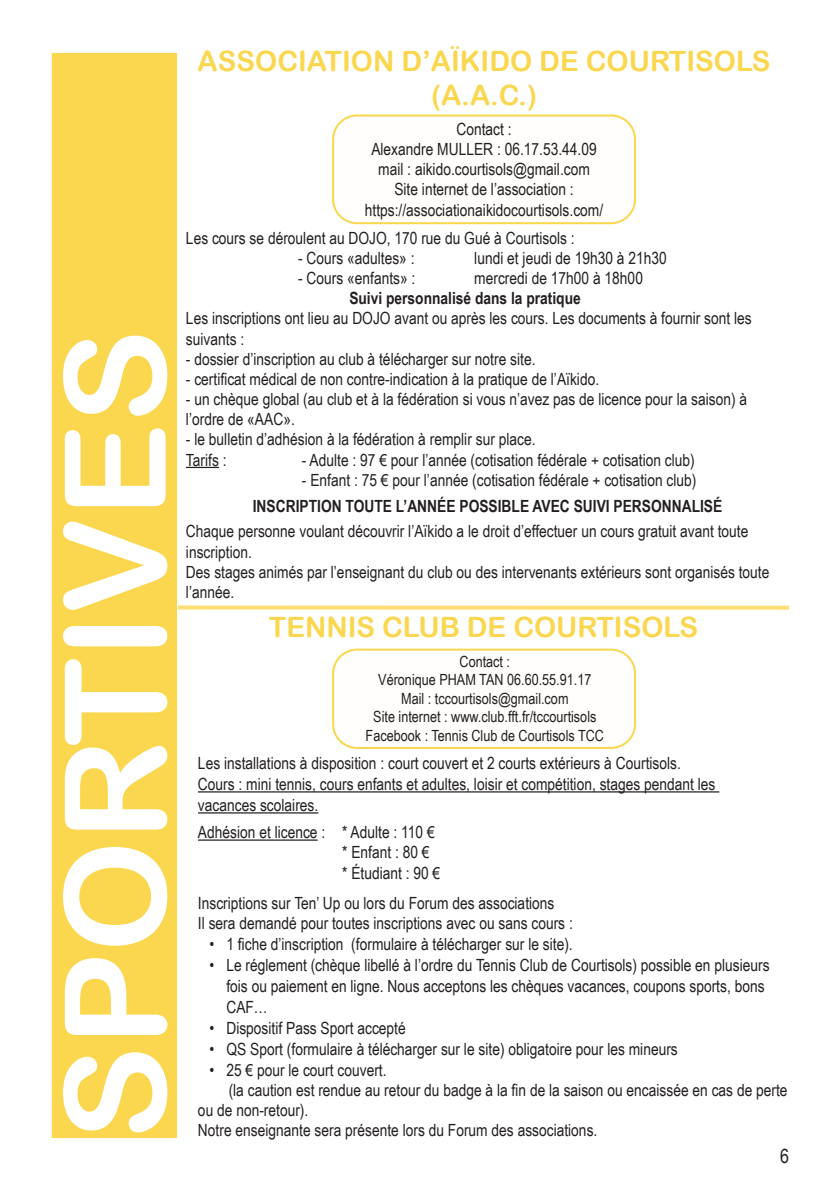
<style>
.page{position:relative;width:840px;height:1191px;background:#fff}
.page>*{position:absolute;margin:0;border:0;box-sizing:border-box;transform-origin:0 0}
.t1{font:140.8px "Arial Rounded MT Bold";color:#fff}
.t2{font:28px/33.6px "Arial Rounded MT Bold";color:#fad74f;text-align:center}
.t3{font:19.6px "Arial Narrow";color:#231f20}
.t4{font:16.8px/20.2px "Arial Narrow";color:#231f20}
.t5{font:700 16.8px "Arial Narrow";color:#231f20}
.t6{font:15.4px "Arial Narrow";color:#231f20}
</style>
<div class="page">
<div style="left:50px;top:51px;width:129px;height:1089px;background:#fad74f;border:2px solid #fffefc"></div>
<div style="left:332px;top:114px;width:303px;height:110px;border:2px solid #fad74f;border-radius:24px"></div>
<hr style="left:186px;top:467px;width:33px;height:1px;background:#231f20">
<svg style="left:178px;top:605px;width:610px;height:4px;background:#fbe387"></svg>
<div style="left:332px;top:648px;width:303px;height:101px;border:2px solid #fad74f;border-radius:24px"></div>
<hr style="left:198px;top:791px;width:521px;height:1px;background:#231f20">
<hr style="left:198px;top:812px;width:120px;height:1px;background:#231f20">
<hr style="left:198px;top:839px;width:119px;height:1px;background:#231f20">
<p class="t1" style="left:32px;top:1140px;width:812px;rotate:-90deg">SPORTIVES</p>
<p class="t2" style="left:197px;top:44px;width:574px">ASSOCIATION D’AÏKIDO DE COURTISOLS (A.A.C.)</p>
<p class="t4" style="left:456px;top:118px;width:57px">Contact :</p>
<p class="t4" style="left:371px;top:138px;width:227px">Alexandre MULLER : 06.17.53.44.09</p>
<p class="t4" style="left:378px;top:158px;width:213px">mail : aikido.courtisols@gmail.com</p>
<p class="t4" style="left:394px;top:179px;width:181px">Site internet de l’association :</p>
<p class="t4" style="left:364px;top:199px;width:240px">https://associationaikidocourtisols.com/</p>
<p class="t4" style="left:186px;top:227px;width:390px">Les cours se déroulent au DOJO, 170 rue du Gué à Courtisols :</p>
<p class="t4" style="left:298px;top:247px;width:118px">- Cours «adultes» :</p>
<p class="t4" style="left:474px;top:247px;width:194px">lundi et jeudi de 19h30 à 21h30</p>
<p class="t4" style="left:298px;top:267px;width:119px">- Cours «enfants» :</p>
<p class="t4" style="left:474px;top:267px;width:170px">mercredi de 17h00 à 18h00</p>
<p class="t5" style="left:349px;top:286px;width:233px">Suivi personnalisé dans la pratique</p>
<p class="t4" style="left:186px;top:308px;width:567px">Les inscriptions ont lieu au DOJO avant ou après les cours. Les documents à fournir sont les suivants :</p>
<p class="t4" style="left:186px;top:348px;width:351px">- dossier d’inscription au club à télécharger sur notre site.</p>
<p class="t4" style="left:186px;top:368px;width:414px">- certificat médical de non contre-indication à la pratique de l’Aïkido.</p>
<p class="t4" style="left:186px;top:388px;width:562px">- un chèque global (au club et à la fédération si vous n’avez pas de licence pour la saison) à l’ordre de «AAC».</p>
<p class="t4" style="left:186px;top:429px;width:351px">- le bulletin d’adhésion à la fédération à remplir sur place.</p>
<p class="t4" style="left:186px;top:449px;width:42px">Tarifs :</p>
<p class="t4" style="left:302px;top:449px;width:394px">- Adulte : 97 € pour l’année (cotisation fédérale + cotisation club)</p>
<p class="t4" style="left:302px;top:469px;width:396px">- Enfant : 75 € pour l’année (cotisation fédérale + cotisation club)</p>
<p class="t5" style="left:253px;top:493px;width:471px">INSCRIPTION TOUTE L’ANNÉE POSSIBLE AVEC SUIVI PERSONNALISÉ</p>
<p class="t4" style="left:186px;top:521px;width:563px">Chaque personne voulant découvrir l’Aïkido a le droit d’effectuer un cours gratuit avant toute inscription.</p>
<p class="t4" style="left:186px;top:561px;width:584px">Des stages animés par l’enseignant du club ou des intervenants extérieurs sont organisés toute l’année.</p>
<p class="t2" style="left:269px;top:610px;width:430px">TENNIS CLUB DE COURTISOLS</p>
<p class="t6" style="left:459px;top:650px;width:52px">Contact :</p>
<p class="t6" style="left:378px;top:668px;width:214px">Véronique PHAM TAN 06.60.55.91.17</p>
<p class="t6" style="left:401px;top:687px;width:169px">Mail : tccourtisols@gmail.com</p>
<p class="t6" style="left:373px;top:705px;width:224px">Site internet : www.club.fft.fr/tccourtisols</p>
<p class="t6" style="left:365px;top:724px;width:240px">Facebook : Tennis Club de Courtisols TCC</p>
<p class="t4" style="left:198px;top:752px;width:484px">Les installations à disposition : court couvert et 2 courts extérieurs à Courtisols.</p>
<p class="t4" style="left:198px;top:773px;width:518px">Cours : mini tennis, cours enfants et adultes, loisir et compétition, stages pendant les</p>
<p class="t4" style="left:198px;top:794px;width:122px">vacances scolaires.</p>
<p class="t4" style="left:198px;top:821px;width:238px">Adhésion et licence : * Adulte : 110 €</p>
<p class="t4" style="left:342px;top:842px;width:89px">* Enfant : 80 €</p>
<p class="t4" style="left:342px;top:862px;width:100px">* Étudiant : 90 €</p>
<p class="t4" style="left:198px;top:892px;width:358px">Inscriptions sur Ten’ Up ou lors du Forum des associations</p>
<p class="t4" style="left:198px;top:912px;width:376px">Il sera demandé pour toutes inscriptions avec ou sans cours :</p>
<p class="t4" style="left:209px;top:933px;width:365px">• 1 fiche d’inscription (formulaire à télécharger sur le site).</p>
<p class="t4" style="left:226px;top:953px;width:544px;line-height:21px;text-indent:-17px">• Le réglement (chèque libellé à l’ordre du Tennis Club de Courtisols) possible en plusieurs fois ou paiement en ligne. Nous acceptons les chèques vacances, coupons sports, bons<br>CAF…</p>
<p class="t4" style="left:209px;top:1017px;width:198px">• Dispositif Pass Sport accepté</p>
<p class="t4" style="left:209px;top:1038px;width:469px">• QS Sport (formulaire à télécharger sur le site) obligatoire pour les mineurs</p>
<p class="t4" style="left:209px;top:1059px;width:179px">• 25 € pour le court couvert.</p>
<p class="t4" style="left:198px;top:1079px;width:590px;text-indent:31px">(la caution est rendue au retour du badge à la fin de la saison ou encaissée en cas de perte ou de non-retour).</p>
<p class="t4" style="left:198px;top:1119px;width:400px">Notre enseignante sera présente lors du Forum des associations.</p>
<p class="t3" style="left:779px;top:1141px;width:10px">6</p>
</div>
